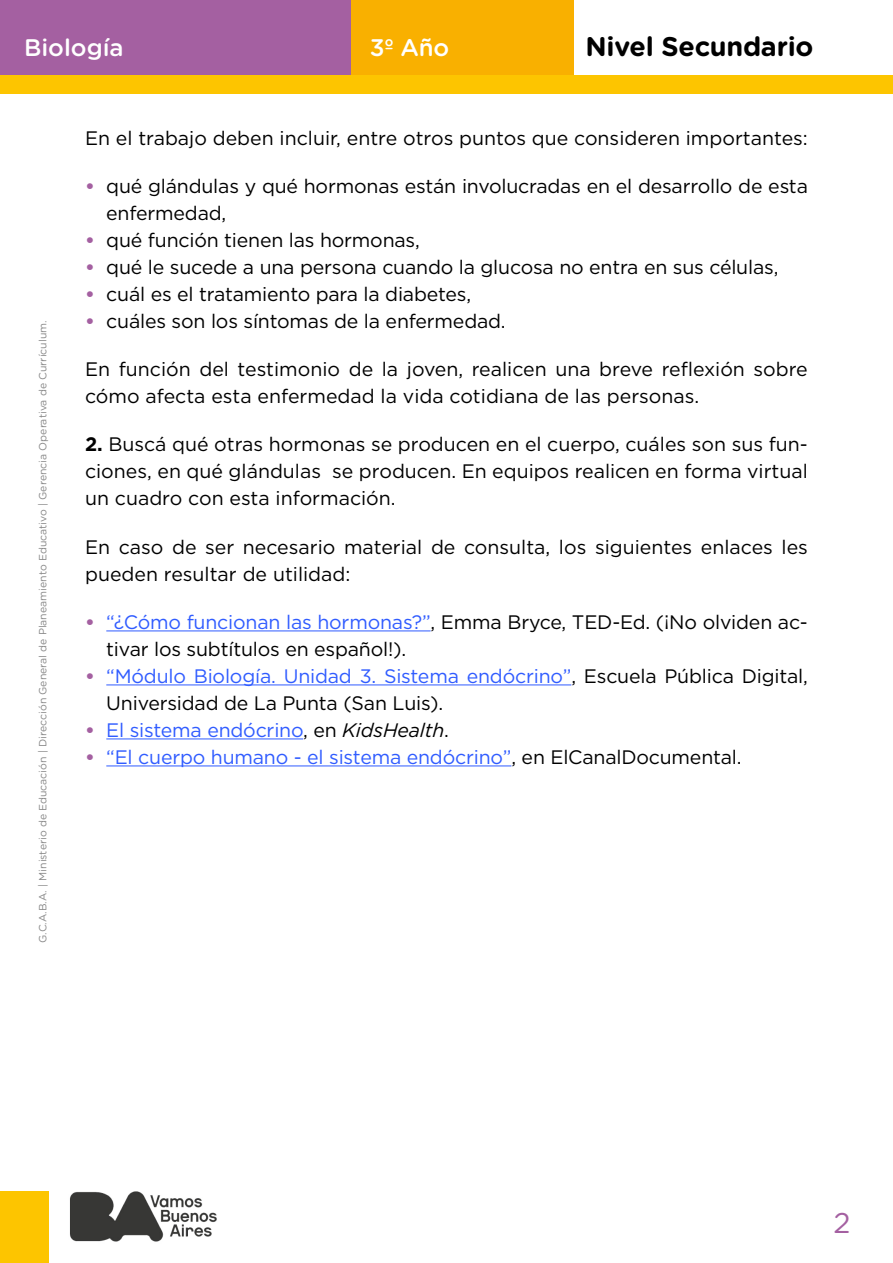
<style>
.page{position:relative;width:893px;height:1263px;background:#fff}
.page>*{position:absolute;margin:0;border:0;box-sizing:border-box;transform-origin:0 0}
.t1{font:28.5px "Gotham Rounded";color:#a460a1}
.t2{font:700 27px "Gotham Rounded";letter-spacing:-.01em;color:#000}
.t3{font:500 24px "Gotham Rounded";color:#fff}
.t4{font:19.5px/27px "Gotham";letter-spacing:-.01em;color:#000}
.t5{font:19.5px "Gotham";letter-spacing:-.01em;color:#305cff}
.t6{font:10.5px "Gotham Rounded";color:#878787}
.s1{font-weight:700;color:#a460a1}
.s2{font-weight:700}
.s3{color:#305cff}
.s4{color:#000}
.s5{font-style:italic;color:#000}
</style>
<div class="page">
<div style="left:0;top:1191px;width:48px;height:72px;background:#fdc500"></div>
<div style="left:0;top:0;width:351px;height:78px;background:#a460a1"></div>
<div style="left:351px;top:0;width:223px;height:78px;background:#f9b000"></div>
<div style="left:0;top:75px;width:893px;height:19px;background:#fdc500"></div>
<hr style="left:106px;top:630px;width:325px;height:1px;background:#305cff">
<hr style="left:106px;top:684px;width:465px;height:1px;background:#305cff">
<hr style="left:106px;top:738px;width:197px;height:1px;background:#305cff">
<hr style="left:106px;top:765px;width:405px;height:1px;background:#305cff">
<img style="left:70px;top:1191px;width:147px;height:51px">
<p class="t3" style="left:24px;top:31px;width:101px">Biología</p>
<p class="t3" style="left:370px;top:31px;width:81px">3º Año</p>
<h2 class="t2" style="left:585px;top:27px;width:230px">Nivel Secundario</h2>
<p class="t6" style="left:36px;top:943px;width:624px;rotate:-90deg">G.C.A.B.A. | Ministerio de Educación | Dirección General de Planeamiento Educativo | Gerencia Operativa de Currículum.</p>
<p class="t4" style="left:85px;top:124px;width:724px">En el trabajo deben incluir, entre otros puntos que consideren importantes:</p>
<p class="t4" style="left:106px;top:172px;width:703px;text-indent:-21px"><span class="s1">•</span> qué glándulas y qué hormonas están involucradas en el desarrollo de esta enfermedad,</p>
<p class="t4" style="left:85px;top:226px;width:336px"><span class="s1">•</span> qué función tienen las hormonas,</p>
<p class="t4" style="left:85px;top:253px;width:695px"><span class="s1">•</span> qué le sucede a una persona cuando la glucosa no entra en sus células,</p>
<p class="t4" style="left:85px;top:280px;width:388px"><span class="s1">•</span> cuál es el tratamiento para la diabetes,</p>
<p class="t4" style="left:85px;top:307px;width:422px"><span class="s1">•</span> cuáles son los síntomas de la enfermedad.</p>
<p class="t4" style="left:85px;top:355px;width:724px">En función del testimonio de la joven, realicen una breve reflexión sobre cómo afecta esta enfermedad la vida cotidiana de las personas.</p>
<p class="t4" style="left:85px;top:431px;width:724px;text-align:justify"><span class="s2">2.</span> Buscá qué otras hormonas se producen en el cuerpo, cuáles son sus fun&shy;ciones, en qué glándulas se producen. En equipos realicen en forma virtual un cuadro con esta información.</p>
<p class="t4" style="left:85px;top:533px;width:724px">En caso de ser necesario material de consulta, los siguientes enlaces les pueden resultar de utilidad:</p>
<p class="t4" style="left:106px;top:608px;width:703px;text-indent:-21px"><span class="s1">•</span> <span class="s3">“¿Cómo funcionan las hormonas?”</span>, Emma Bryce, TED-Ed. (¡No olviden ac&shy;tivar los subtítulos en español!).</p>
<p class="t4" style="left:106px;top:662px;width:703px;text-indent:-21px"><span class="s1">•</span> <span class="s3">“Módulo Biología. Unidad 3. Sistema endócrino”</span>, Escuela Pública Digital,<br>Universidad de La Punta (San Luis).</p>
<p class="t5" style="left:85px;top:718px;width:365px"><span class="s1">•</span> El sistema endócrino<span class="s4">, en</span> <span class="s5">KidsHealth</span><span class="s4">.</span></p>
<p class="t5" style="left:85px;top:745px;width:658px"><span class="s1">•</span> “El cuerpo humano - el sistema endócrino”<span class="s4">, en ElCanalDocumental.</span></p>
<h1 class="t1" style="left:833px;top:1203px;width:19px">2</h1>
</div>
